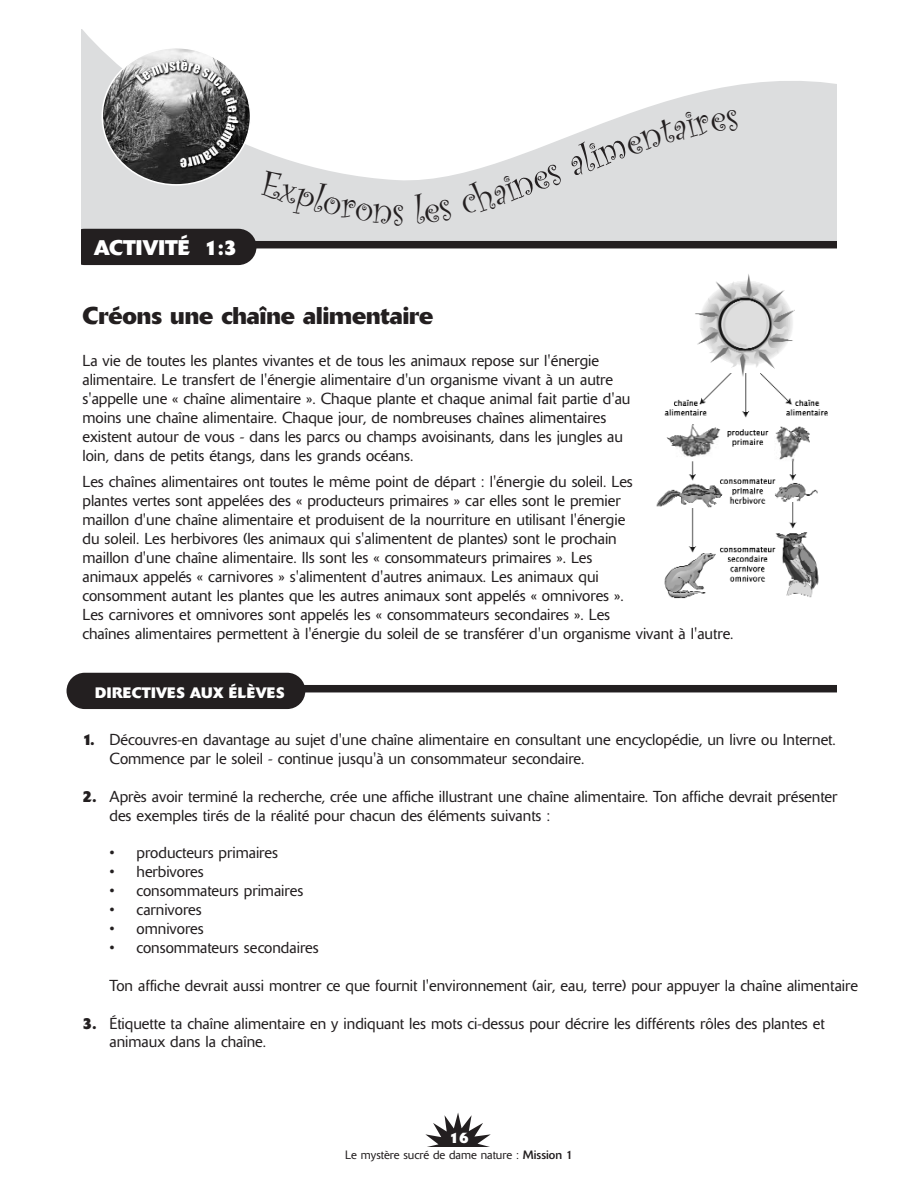
<style>
.page{position:relative;width:918px;height:1188px;background:#fff}
.page>*{position:absolute;margin:0;border:0;box-sizing:border-box;transform-origin:0 0}
.t1{font:39px "Curlz";color:#231f20}
.t2{font:700 24px "Delta";color:#231f20}
.t3{font:700 21px "Delta";color:#fff}
.t4{font:300 15.75px/18.9px "Delta";color:#231f20}
.t5{font:700 15px "Delta";color:#fff}
.t6{font:300 12px "Delta";color:#231f20}
.s1{font-weight:700}
.s2{font-weight:400}
</style>
<div class="page">
<svg style="left:425px;top:1113px;width:66px;height:34px"></svg>
<svg style="left:81px;top:30px;width:756px;height:211px"></svg>
<svg style="left:102px;top:47px;width:149px;height:139px"></svg>
<div style="left:82px;top:241px;width:755px;height:7px;background:#231f20"></div>
<div style="left:67px;top:229px;width:189px;height:36px;background:#231f20;border-radius:18px"></div>
<div style="left:0;top:2px;width:81px;height:295px;background:#fff"></div>
<img style="left:656px;top:274px;width:172px;height:325px">
<div style="left:82px;top:685px;width:755px;height:7px;background:#231f20"></div>
<div style="left:67px;top:673px;width:238px;height:36px;background:#231f20;border-radius:18px"></div>
<svg style="left:258px;top:168px;width:145px;height:58px;background:#dedfe0"></svg>
<svg style="left:414px;top:194px;width:38px;height:30px"></svg>
<div style="left:461px;top:175px;width:58px;height:40px;background:#dcddde"></div>
<div style="left:597px;top:109px;width:142px;height:57px;background:#dcddde"></div>
<h3 class="t3" style="left:94px;top:241px;width:145px">ACTIVITÉ 1:3</h3>
<h1 class="t1" style="left:505px;top:165px;width:94px;rotate:-21deg">nes ali</h1>
<h2 class="t2" style="left:82px;top:307px;width:352px">Créons une chaîne alimentaire</h2>
<p class="t4" style="left:82px;top:353px;width:549px">La vie de toutes les plantes vivantes et de tous les animaux repose sur l'énergie alimentaire. Le transfert de l'énergie alimentaire d'un organisme vivant à un autre s'appelle une « chaîne alimentaire ». Chaque plante et chaque animal fait partie d'au moins une chaîne alimentaire. Chaque jour, de nombreuses chaînes alimentaires existent autour de vous - dans les parcs ou champs avoisinants, dans les jungles au loin, dans de petits étangs, dans les grands océans.</p>
<p class="t4" style="left:82px;top:474px;width:653px">Les chaînes alimentaires ont toutes le même point de départ : l'énergie du soleil. Les<br>plantes vertes sont appelées des « producteurs primaires » car elles sont le premier<br>maillon d'une chaîne alimentaire et produisent de la nourriture en utilisant l'énergie<br>du soleil. Les herbivores (les animaux qui s'alimentent de plantes) sont le prochain<br>maillon d'une chaîne alimentaire. Ils sont les « consommateurs primaires ». Les<br>animaux appelés « carnivores » s'alimentent d'autres animaux. Les animaux qui<br>consomment autant les plantes que les autres animaux sont appelés « omnivores ».<br>Les carnivores et omnivores sont appelés les « consommateurs secondaires ». Les<br>chaînes alimentaires permettent à l'énergie du soleil de se transférer d'un organisme vivant à l'autre.</p>
<p class="t5" style="left:95px;top:687px;width:191px">DIRECTIVES AUX ÉLÈVES</p>
<p class="t4" style="left:110px;top:732px;width:728px;text-indent:-27px"><span class="s1">1.</span> Découvres-en davantage au sujet d'une chaîne alimentaire en consultant une encyclopédie, un livre ou Internet.<br>Commence par le soleil - continue jusqu'à un consommateur secondaire.</p>
<p class="t4" style="left:110px;top:788px;width:729px;text-indent:-27px"><span class="s1">2.</span> Après avoir terminé la recherche, crée une affiche illustrant une chaîne alimentaire. Ton affiche devrait présenter des exemples tirés de la réalité pour chacun des éléments suivants :</p>
<p class="t4" style="left:110px;top:845px;width:170px">• producteurs primaires</p>
<p class="t4" style="left:110px;top:864px;width:96px">• herbivores</p>
<p class="t4" style="left:110px;top:883px;width:195px">• consommateurs primaires</p>
<p class="t4" style="left:110px;top:902px;width:94px">• carnivores</p>
<p class="t4" style="left:110px;top:921px;width:96px">• omnivores</p>
<p class="t4" style="left:110px;top:940px;width:211px">• consommateurs secondaires</p>
<p class="t4" style="left:110px;top:977px;width:750px">Ton affiche devrait aussi montrer ce que fournit l'environnement (air, eau, terre) pour appuyer la chaîne alimentaire</p>
<p class="t4" style="left:110px;top:1015px;width:717px;text-indent:-27px"><span class="s1">3.</span> Étiquette ta chaîne alimentaire en y indiquant les mots ci-dessus pour décrire les différents rôles des plantes et animaux dans la chaîne.</p>
<p class="t5" style="left:450px;top:1133px;width:20px">16</p>
<p class="t6" style="left:345px;top:1151px;width:229px">Le mystère sucré de dame nature : <span class="s2">Mission 1</span></p>
</div>
